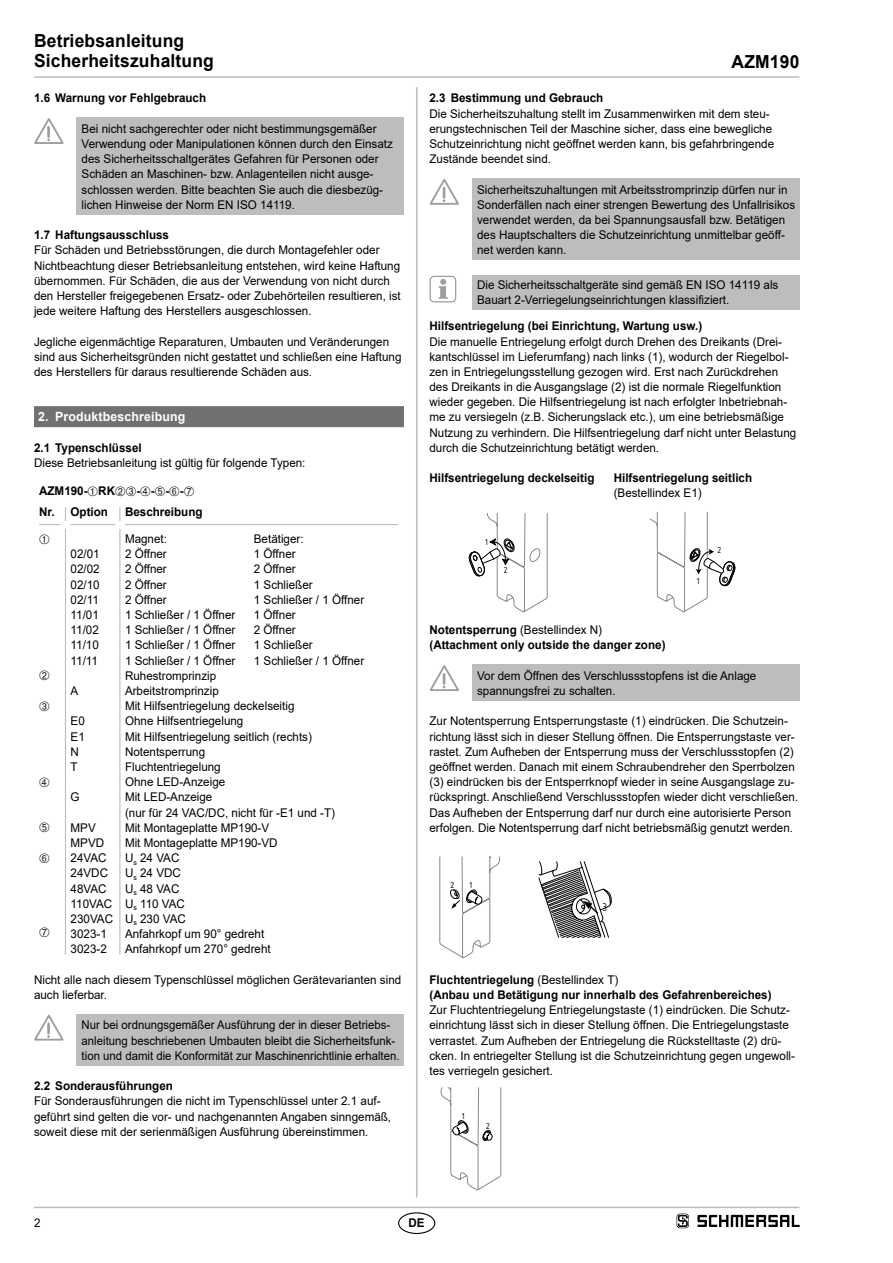
<style>
.page{position:relative;width:893px;height:1263px;background:#fff}
.page>*{position:absolute;margin:0;border:0;box-sizing:border-box;transform-origin:0 0}
.t1{font:700 18px/20.2px "Arial";letter-spacing:.01em;color:#000}
.t2{font:17.55px "Isonorm 3098";color:#000;scale:.84 1}
.t3{font:13.5px "Isonorm 3098";color:#000}
.t4{font:700 12.75px "Arial";letter-spacing:.01em;color:#fff}
.t5{font:12px/15.1px "Arial";color:#000}
.t6{font:700 12px/15.1px "Arial";color:#000}
.t7{font:12px/15.1px "Arial";color:#000;scale:.95 1}
.s1{font-weight:400}
</style>
<div class="page">
<hr style="left:34px;top:1207px;width:765px;height:1px;background:#bbbdbe">
<hr style="left:34px;top:76px;width:765px;height:2px;background:#bbbdbe">
<hr style="left:416px;top:87px;width:1px;height:1110px;background:#bbbdbe">
<div style="left:398px;top:1212px;width:37px;height:22px;border:1px solid #000;border-radius:50%"></div>
<div style="left:34px;top:406px;width:370px;height:21px;background:#707172"></div>
<div style="left:77px;top:118px;width:327px;height:97px;background:#bbbdbe"></div>
<svg style="left:34px;top:118px;width:30px;height:26px"></svg>
<div style="left:77px;top:1014px;width:327px;height:52px;background:#bbbdbe"></div>
<svg style="left:34px;top:1014px;width:30px;height:27px"></svg>
<div style="left:472px;top:178px;width:327px;height:82px;background:#bbbdbe"></div>
<svg style="left:429px;top:179px;width:30px;height:26px"></svg>
<div style="left:472px;top:276px;width:327px;height:34px;background:#bbbdbe"></div>
<svg style="left:439px;top:279px;width:9px;height:20px"></svg>
<div style="left:430px;top:276px;width:26px;height:26px;border:1px solid #9c9e9f;border-radius:4px"></div>
<svg style="left:468px;top:513px;width:80px;height:99px"></svg>
<svg style="left:649px;top:511px;width:87px;height:101px"></svg>
<div style="left:472px;top:665px;width:327px;height:36px;background:#bbbdbe"></div>
<svg style="left:429px;top:665px;width:30px;height:26px"></svg>
<svg style="left:439px;top:856px;width:61px;height:102px"></svg>
<svg style="left:538px;top:861px;width:73px;height:77px"></svg>
<svg style="left:441px;top:1087px;width:60px;height:103px"></svg>
<svg style="left:677px;top:1213px;width:12px;height:15px"></svg>
<svg style="left:697px;top:1215px;width:102px;height:12px"></svg>
<svg style="left:39px;top:507px;width:360px;height:448px"></svg>
<h1 class="t1" style="left:34px;top:31px;width:181px">Betriebsanleitung<br>Sicherheitszuhaltung</h1>
<p class="t6" style="left:34px;top:91px;width:174px">1.6 Warnung vor Fehlgebrauch</p>
<p class="t5" style="left:82px;top:121px;width:313px">Bei nicht sachgerechter oder nicht bestimmungsgemäßer Verwendung oder Manipulationen können durch den Einsatz des Sicherheitsschaltgerätes Gefahren für Personen oder Schäden an Maschinen- bzw. Anlagenteilen nicht ausge&shy;schlossen werden. Bitte beachten Sie auch die diesbezüg&shy;lichen Hinweise der Norm EN ISO 14119.</p>
<p class="t6" style="left:34px;top:227px;width:137px">1.7 Haftungsausschluss</p>
<p class="t5" style="left:34px;top:242px;width:368px">Für Schäden und Betriebsstörungen, die durch Montagefehler oder Nichtbeachtung dieser Betriebsanleitung entstehen, wird keine Haftung übernommen. Für Schäden, die aus der Verwendung von nicht durch den Hersteller freigegebenen Ersatz- oder Zubehörteilen resultieren, ist jede weitere Haftung des Herstellers ausgeschlossen.</p>
<p class="t5" style="left:34px;top:334px;width:369px">Jegliche eigenmächtige Reparaturen, Umbauten und Veränderungen sind aus Sicherheitsgründen nicht gestattet und schließen eine Haftung des Herstellers für daraus resultierende Schäden aus.</p>
<p class="t4" style="left:38px;top:408px;width:149px">2. Produktbeschreibung</p>
<p class="t6" style="left:34px;top:440px;width:109px">2.1 Typenschlüssel</p>
<p class="t5" style="left:34px;top:455px;width:273px">Diese Betriebsanleitung ist gültig für folgende Typen:</p>
<p class="t6" style="left:39px;top:480px;width:157px;line-height:21.1px">AZM190-➀RK➁➂-➃-➄-➅-➆<br>Nr. Option</p>
<p class="t6" style="left:125px;top:505px;width:79px">Beschreibung</p>
<p class="t5" style="left:125px;top:531px;width:44px">Magnet:</p>
<p class="t5" style="left:254px;top:531px;width:51px">Betätiger:</p>
<p class="t5" style="left:71px;top:546px;width:31px">02/01</p>
<p class="t5" style="left:125px;top:546px;width:43px">2 Öffner</p>
<p class="t5" style="left:254px;top:546px;width:43px">1 Öffner</p>
<p class="t5" style="left:71px;top:562px;width:31px">02/02</p>
<p class="t5" style="left:125px;top:562px;width:43px">2 Öffner</p>
<p class="t5" style="left:254px;top:562px;width:43px">2 Öffner</p>
<p class="t5" style="left:71px;top:577px;width:31px">02/10</p>
<p class="t5" style="left:125px;top:577px;width:43px">2 Öffner</p>
<p class="t5" style="left:254px;top:577px;width:60px">1 Schließer</p>
<p class="t5" style="left:71px;top:592px;width:30px">02/11</p>
<p class="t5" style="left:125px;top:592px;width:43px">2 Öffner</p>
<p class="t5" style="left:254px;top:592px;width:112px">1 Schließer / 1 Öffner</p>
<p class="t5" style="left:71px;top:607px;width:30px">11/01</p>
<p class="t5" style="left:125px;top:607px;width:112px">1 Schließer / 1 Öffner</p>
<p class="t5" style="left:254px;top:607px;width:43px">1 Öffner</p>
<p class="t5" style="left:71px;top:622px;width:30px">11/02</p>
<p class="t5" style="left:125px;top:622px;width:112px">1 Schließer / 1 Öffner</p>
<p class="t5" style="left:254px;top:622px;width:43px">2 Öffner</p>
<p class="t5" style="left:71px;top:638px;width:30px">11/10</p>
<p class="t5" style="left:125px;top:638px;width:112px">1 Schließer / 1 Öffner</p>
<p class="t5" style="left:254px;top:638px;width:60px">1 Schließer</p>
<p class="t5" style="left:71px;top:653px;width:29px">11/11</p>
<p class="t5" style="left:125px;top:653px;width:112px">1 Schließer / 1 Öffner</p>
<p class="t5" style="left:254px;top:653px;width:112px">1 Schließer / 1 Öffner</p>
<p class="t5" style="left:125px;top:668px;width:212px">Ruhestromprinzip<br>Arbeitstromprinzip<br>Mit Hilfsentriegelung deckelseitig<br>Ohne Hilfsentriegelung<br>Mit Hilfsentriegelung seitlich (rechts)<br>Notentsperrung<br>Fluchtentriegelung<br>Ohne LED-Anzeige<br>Mit LED-Anzeige<br>(nur für 24 VAC/DC, nicht für -E1 und -T)<br>Mit Montageplatte MP190-V<br>Mit Montageplatte MP190-VD<br>U<sub>s</sub> 24 VAC<br>U<sub>s</sub> 24 VDC<br>U<sub>s</sub> 48 VAC<br>U<sub>s</sub> 110 VAC<br>U<sub>s</sub> 230 VAC<br>Anfahrkopf um 90° gedreht<br>Anfahrkopf um 270° gedreht</p>
<p class="t5" style="left:71px;top:683px;width:9px">A</p>
<p class="t5" style="left:71px;top:713px;width:16px">E0<br>E1<br>N<br>T</p>
<p class="t5" style="left:71px;top:789px;width:11px">G</p>
<p class="t5" style="left:71px;top:820px;width:35px">MPV<br>MPVD</p>
<p class="t5" style="left:71px;top:850px;width:44px">24VAC<br>24VDC<br>48VAC<br>110VAC<br>230VAC</p>
<p class="t5" style="left:71px;top:926px;width:38px">3023-1<br>3023-2</p>
<p class="t5" style="left:34px;top:972px;width:369px">Nicht alle nach diesem Typenschlüssel möglichen Gerätevarianten sind auch lieferbar.</p>
<p class="t7" style="left:82px;top:1017px;width:334px">Nur bei ordnungsgemäßer Ausführung der in dieser Betriebs&shy;anleitung beschriebenen Umbauten bleibt die Sicherheitsfunk&shy;tion und damit die Konformität zur Maschinenrichtlinie erhalten.</p>
<p class="t6" style="left:34px;top:1078px;width:140px">2.2 Sonderausführungen</p>
<p class="t5" style="left:34px;top:1093px;width:359px">Für Sonderausführungen die nicht im Typenschlüssel unter 2. 1 auf&shy;geführt sind gelten die vor- und nachgenannten Angaben sinngemäß, soweit diese mit der serienmäßigen Ausführung übereinstimmen.</p>
<h1 class="t1" style="left:732px;top:52px;width:69px">AZM190</h1>
<p class="t6" style="left:429px;top:91px;width:175px">2.3 Bestimmung und Gebrauch</p>
<p class="t5" style="left:429px;top:106px;width:346px">Die Sicherheitszuhaltung stellt im Zusammenwirken mit dem steu&shy;erungstechnischen Teil der Maschine sicher, dass eine bewegliche Schutzeinrichtung nicht geöffnet werden kann, bis gefahrbringende Zustände beendet sind.</p>
<p class="t5" style="left:477px;top:182px;width:320px">Sicherheitszuhaltungen mit Arbeitsstromprinzip dürfen nur in Sonderfällen nach einer strengen Bewertung des Unfallrisikos verwendet werden, da bei Spannungsausfall bzw. Betätigen des Hauptschalters die Schutzeinrichtung unmittelbar geöff&shy;net werden kann.</p>
<p class="t5" style="left:477px;top:277px;width:303px">Die Sicherheitsschaltgeräte sind gemäß EN ISO 14119 als<br>Bauart 2-Verriegelungseinrichtungen klassifiziert.</p>
<p class="t6" style="left:429px;top:319px;width:274px">Hilfsentriegelung (bei Einrichtung, Wartung usw.)</p>
<p class="t5" style="left:429px;top:334px;width:368px">Die manuelle Entriegelung erfolgt durch Drehen des Dreikants (Drei&shy;kantschlüssel im Lieferumfang) nach links (1), wodurch der Riegelbol&shy;zen in Entriegelungsstellung gezogen wird. Erst nach Zurückdrehen des Dreikants in die Ausgangslage (2) ist die normale Riegelfunktion wieder gegeben. Die Hilfsentriegelung ist nach erfolgter Inbetriebnah&shy;me zu versiegeln (z. B. Sicherungslack etc. ), um eine betriebsmäßige Nutzung zu verhindern. Die Hilfsentriegelung darf nicht unter Belastung durch die Schutzeinrichtung betätigt werden.</p>
<p class="t6" style="left:429px;top:471px;width:166px">Hilfsentriegelung deckelseitig</p>
<p class="t6" style="left:614px;top:471px;width:140px">Hilfsentriegelung seitlich</p>
<p class="t5" style="left:614px;top:486px;width:89px">(Bestellindex E1)</p>
<p class="t3" style="left:485px;top:533px;width:4px">1</p>
<p class="t3" style="left:504px;top:561px;width:5px">2</p>
<p class="t3" style="left:697px;top:571px;width:4px">1</p>
<p class="t3" style="left:718px;top:541px;width:5px">2</p>
<p class="t6" style="left:429px;top:623px;width:238px">Notentsperrung <span class="s1">(Bestellindex N) </span>(Attachment only outside the danger zone)</p>
<p class="t5" style="left:477px;top:668px;width:281px">Vor dem Öffnen des Verschlussstopfens ist die Anlage spannungsfrei zu schalten.</p>
<p class="t5" style="left:429px;top:713px;width:368px">Zur Notentsperrung Entsperrungstaste (1) eindrücken. Die Schutzein&shy;richtung lässt sich in dieser Stellung öffnen. Die Entsperrungstaste ver&shy;rastet. Zum Aufheben der Entsperrung muss der Verschlussstopfen (2) geöffnet werden. Danach mit einem Schraubendreher den Sperrbolzen (3) eindrücken bis der Entsperrknopf wieder in seine Ausgangslage zu&shy;rückspringt. Anschließend Verschlussstopfen wieder dicht verschließen.<br>Das Aufheben der Entsperrung darf nur durch eine autorisierte Person erfolgen. Die Notentsperrung darf nicht betriebsmäßig genutzt werden.</p>
<p class="t3" style="left:451px;top:876px;width:23px">2 1</p>
<h2 class="t2" style="left:603px;top:894px;width:6px">3</h2>
<p class="t6" style="left:429px;top:972px;width:344px">Fluchtentriegelung <span class="s1">(Bestellindex T)<br></span>(Anbau und Betätigung nur innerhalb des Gefahrenbereiches)</p>
<p class="t5" style="left:429px;top:1002px;width:367px">Zur Fluchtentriegelung Entriegelungstaste (1) eindrücken. Die Schutz&shy;einrichtung lässt sich in dieser Stellung öffnen. Die Entriegelungstaste verrastet. Zum Aufheben der Entriegelung die Rückstelltaste (2) drü&shy;cken. In entriegelter Stellung ist die Schutzeinrichtung gegen ungewoll&shy;tes verriegeln gesichert.</p>
<p class="t3" style="left:462px;top:1106px;width:4px">1</p>
<p class="t3" style="left:487px;top:1116px;width:5px">2</p>
<p class="t5" style="left:34px;top:1215px;width:8px">2</p>
<p class="t6" style="left:408px;top:1215px;width:18px">DE</p>
</div>
